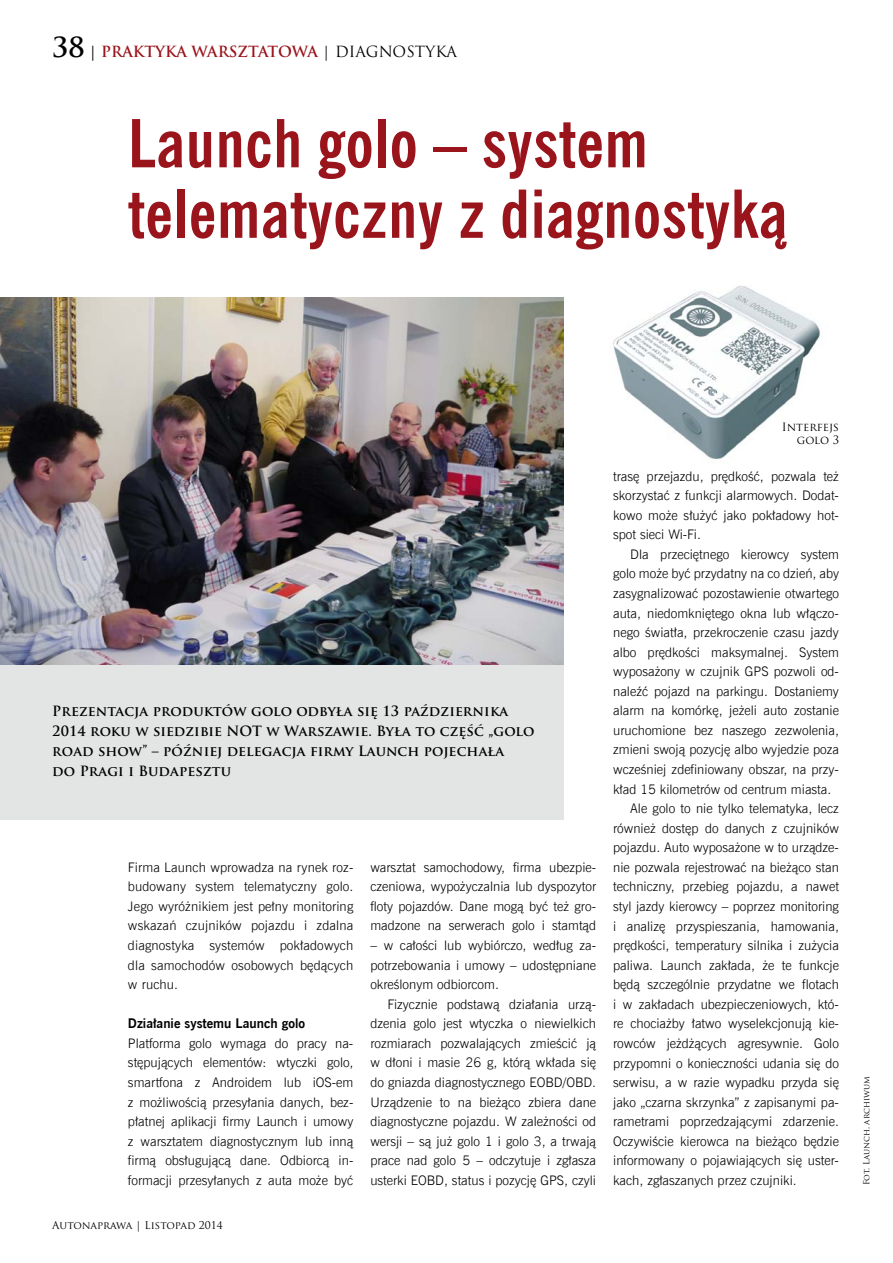
<style>
.page{position:relative;width:893px;height:1263px;background:#fff}
.page>*{position:absolute;margin:0;border:0;box-sizing:border-box;transform-origin:0 0}
.t1{font:700 66px/70.5px "News Goth Cn EU";letter-spacing:.01em;color:#9a141c}
.t2{font:700 15px "Trajan Pro";color:#9a141c}
.t3{font:700 13.8px/20.2px "Trajan Pro";letter-spacing:.01em;color:#000}
.t4{font:13.2px/19.5px "News Goth Lt EU";color:#000;text-align:justify}
.t5{font:700 13.2px "News Goth EU";color:#000}
.t6{font:11.25px/12.8px "Trajan Pro";color:#000;text-align:right}
.t7{font:10.5px "Trajan Pro";color:#000}
.t8{font:8.25px "Trajan Pro";color:#000}
.s1{font-size:27px;color:#000}
.s2{color:#000}
.s3{font-weight:400;color:#000}
</style>
<div class="page">
<div style="left:0;top:665px;width:563px;height:155px;background:#e3e4e4"></div>
<img style="left:0;top:297px;width:563px;height:368px">
<img style="left:613px;top:286px;width:207px;height:173px">
<p class="t2" style="left:52px;top:42px;width:406px"><span class="s1">38</span> <span class="s2">|</span> PRAKTYKA WARSZTATOWA <span class="s3">| DIAGNOSTYKA</span></p>
<h1 class="t1" style="left:128px;top:110px;width:661px">Launch golo – system telematyczny z diagnostyką</h1>
<p class="t3" style="left:52px;top:701px;width:484px">Prezentacja produktów golo odbyła się 13 października 2014 roku w siedzibie NOT w Warszawie. Była to część „golo road show” – później delegacja firmy Launch pojechała<br>do Pragi i Budapesztu</p>
<p class="t4" style="left:128px;top:857px;width:227px">Firma Launch wprowadza na rynek roz&shy;budowany system telematyczny golo.<br>Jego wyróżnikiem jest pełny monitoring wskazań czujników pojazdu i zdalna diagnostyka systemów pokładowych dla samochodów osobowych będących w ruchu.</p>
<p class="t5" style="left:128px;top:1015px;width:179px">Działanie systemu Launch golo</p>
<p class="t4" style="left:128px;top:1033px;width:227px">Platforma golo wymaga do pracy na&shy;stępujących elementów: wtyczki golo, smartfona z Androidem lub iOS-em z możliwością przesyłania danych, bez&shy;płatnej aplikacji firmy Launch i umowy z warsztatem diagnostycznym lub inną firmą obsługującą dane. Odbiorcą in&shy;formacji przesyłanych z auta może być</p>
<p class="t7" style="left:52px;top:1218px;width:172px">Autonaprawa | Listopad 2014</p>
<p class="t4" style="left:370px;top:857px;width:227px">warsztat samochodowy, firma ubezpie&shy;czeniowa, wypożyczalnia lub dyspozytor floty pojazdów. Dane mogą być też gro&shy;madzone na serwerach golo i stamtąd</p>
<p class="t4" style="left:370px;top:936px;width:227px">– w całości lub wybiórczo, według za&shy;potrzebowania i umowy – udostępniane określonym odbiorcom.</p>
<p class="t4" style="left:370px;top:994px;width:227px;text-indent:17px">Fizycznie podstawą działania urzą&shy;dzenia golo jest wtyczka o niewielkich rozmiarach pozwalających zmieścić ją w dłoni i masie 26 g, którą wkłada się do gniazda diagnostycznego EOBD/OBD.<br>Urządzenie to na bieżąco zbiera dane diagnostyczne pojazdu. W zależności od wersji – są już golo 1 i golo 3, a trwają prace nad golo 5 – odczytuje i zgłasza usterki EOBD, status i pozycję GPS, czyli</p>
<p class="t6" style="left:782px;top:421px;width:59px">Interfejs golo 3</p>
<p class="t4" style="left:613px;top:466px;width:227px">trasę przejazdu, prędkość, pozwala też skorzystać z funkcji alarmowych. Dodat&shy;kowo może służyć jako pokładowy hot&shy;spot sieci Wi-Fi.</p>
<p class="t4" style="left:630px;top:545px;width:210px">Dla przeciętnego kierowcy system</p>
<p class="t4" style="left:613px;top:564px;width:227px">golo może być przydatny na co dzień, aby</p>
<p class="t4" style="left:613px;top:584px;width:227px">zasygnalizować pozostawienie otwartego</p>
<p class="t4" style="left:613px;top:603px;width:227px">auta, niedomkniętego okna lub włączo-</p>
<p class="t4" style="left:613px;top:623px;width:227px">nego światła, przekroczenie czasu jazdy</p>
<p class="t4" style="left:613px;top:642px;width:227px">albo prędkości maksymalnej. System</p>
<p class="t4" style="left:613px;top:662px;width:227px">wyposażony w czujnik GPS pozwoli od-</p>
<p class="t4" style="left:613px;top:681px;width:227px">naleźć pojazd na parkingu. Dostaniemy</p>
<p class="t4" style="left:613px;top:701px;width:227px">alarm na komórkę, jeżeli auto zostanie</p>
<p class="t4" style="left:613px;top:721px;width:227px">uruchomione bez naszego zezwolenia,</p>
<p class="t4" style="left:613px;top:740px;width:227px">zmieni swoją pozycję albo wyjedzie poza</p>
<p class="t4" style="left:613px;top:760px;width:227px">wcześniej zdefiniowany obszar, na przy-</p>
<p class="t4" style="left:613px;top:779px;width:220px">kład 15 kilometrów od centrum miasta.</p>
<p class="t4" style="left:630px;top:799px;width:210px">Ale golo to nie tylko telematyka, lecz</p>
<p class="t4" style="left:613px;top:818px;width:227px">również dostęp do danych z czujników</p>
<p class="t4" style="left:613px;top:838px;width:227px">pojazdu. Auto wyposażone w to urządze-</p>
<p class="t4" style="left:613px;top:858px;width:227px">nie pozwala rejestrować na bieżąco stan</p>
<p class="t4" style="left:613px;top:877px;width:227px">techniczny, przebieg pojazdu, a nawet</p>
<p class="t4" style="left:613px;top:897px;width:227px">styl jazdy kierowcy – poprzez monitoring</p>
<p class="t4" style="left:613px;top:916px;width:227px">i analizę przyspieszania, hamowania,</p>
<p class="t4" style="left:613px;top:936px;width:227px">prędkości, temperatury silnika i zużycia</p>
<p class="t4" style="left:613px;top:955px;width:227px">paliwa. Launch zakłada, że te funkcje</p>
<p class="t4" style="left:613px;top:975px;width:227px">będą szczególnie przydatne we flotach</p>
<p class="t4" style="left:613px;top:994px;width:227px">i w zakładach ubezpieczeniowych, któ-</p>
<p class="t4" style="left:613px;top:1014px;width:227px">re chociażby łatwo wyselekcjonują kie-</p>
<p class="t4" style="left:613px;top:1034px;width:227px">rowców jeżdżących agresywnie. Golo</p>
<p class="t4" style="left:613px;top:1053px;width:227px">przypomni o konieczności udania się do</p>
<p class="t4" style="left:613px;top:1073px;width:227px">serwisu, a w razie wypadku przyda się</p>
<p class="t4" style="left:613px;top:1092px;width:227px">jako „czarna skrzynka” z zapisanymi pa-</p>
<p class="t4" style="left:613px;top:1112px;width:227px">rametrami poprzedzającymi zdarzenie.</p>
<p class="t4" style="left:613px;top:1131px;width:227px">Oczywiście kierowca na bieżąco będzie</p>
<p class="t4" style="left:613px;top:1151px;width:227px">informowany o pojawiających się uster-</p>
<p class="t4" style="left:613px;top:1171px;width:185px">kach, zgłaszanych przez czujniki.</p>
<p class="t8" style="left:861px;top:1185px;width:110px;rotate:-90deg">Fot. Launch, archiwum</p>
</div>
